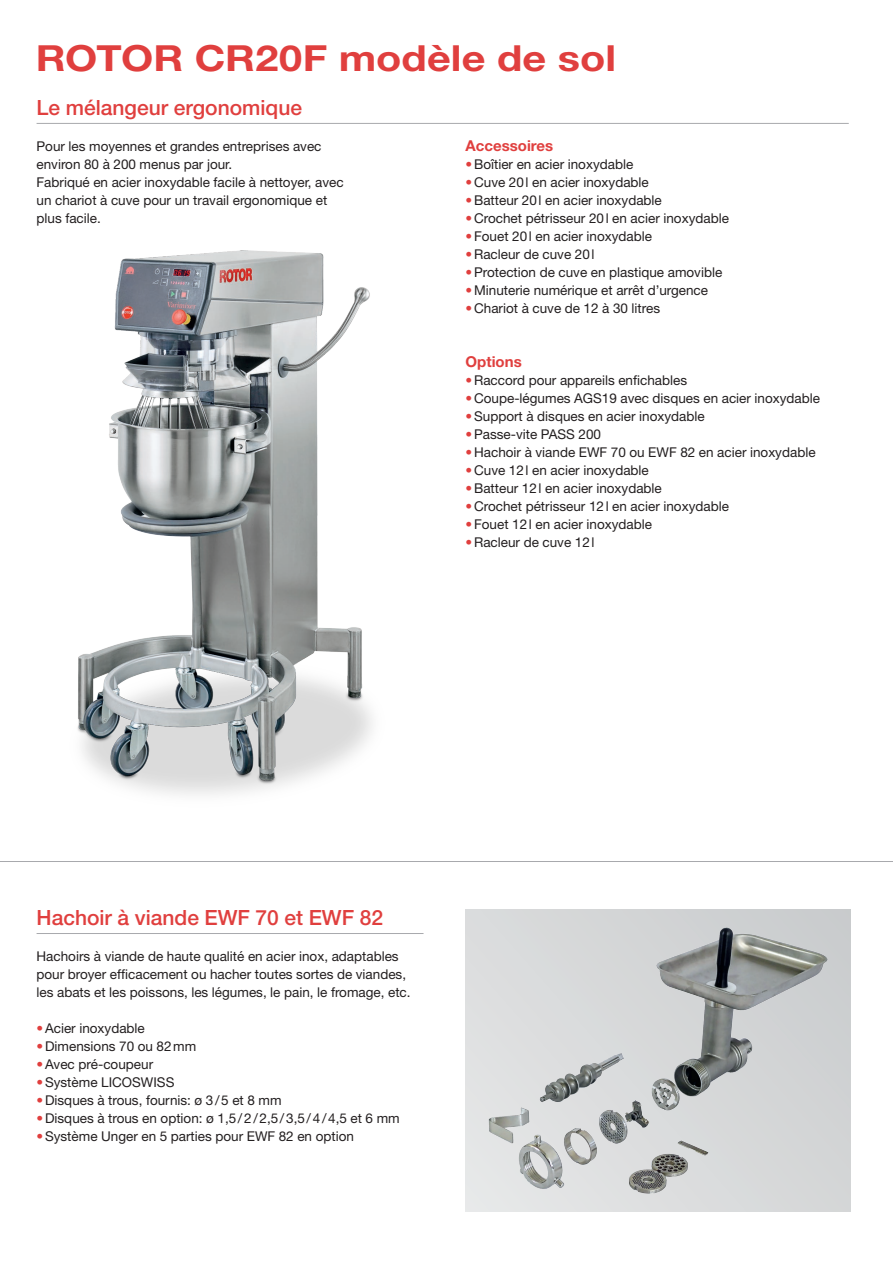
<style>
.page{position:relative;width:893px;height:1263px;background:#fff}
.page>*{position:absolute;margin:0;border:0;box-sizing:border-box;transform-origin:0 0}
.t1{font:700 36px "Helvetica Neue";color:#e03f3e;scale:1.15 1}
.t2{font:500 21px "Helvetica Neue";color:#e03f3e}
.t3{font:700 15px "Helvetica Neue";color:#e03f3e}
.t4{font:13.5px/18px "Helvetica Neue";color:#231f20}
.s1{color:#e03f3e}
</style>
<div class="page">
<div style="left:466px;top:909px;width:384px;height:303px;background:linear-gradient(to right,#e1e2e3,#ced0d1)"></div>
<img style="left:487px;top:926px;width:342px;height:269px">
<img style="left:77px;top:251px;width:296px;height:544px">
<hr style="left:0;top:861px;width:893px;height:1px;background:#a8a9ad">
<hr style="left:37px;top:933px;width:386px;height:1px;background:#a8a9ad">
<hr style="left:37px;top:123px;width:812px;height:1px;background:#a8a9ad">
<h1 class="t1" style="left:36px;top:36px;width:506px">ROTOR CR20F modèle de sol</h1>
<h2 class="t2" style="left:37px;top:95px;width:267px">Le mélangeur ergonomique</h2>
<p class="t4" style="left:37px;top:137px;width:309px">Pour les moyennes et grandes entreprises avec environ 80 à 200 menus par jour.<br>Fabriqué en acier inoxydable facile à nettoyer, avec un chariot à cuve pour un travail ergonomique et plus facile.</p>
<p class="t3" style="left:466px;top:136px;width:89px">Accessoires</p>
<p class="t4" style="left:466px;top:155px;width:169px"><span class="s1">•</span>Boîtier en acier inoxydable</p>
<p class="t4" style="left:466px;top:173px;width:185px"><span class="s1">•</span>Cuve 20l en acier inoxydable</p>
<p class="t4" style="left:466px;top:191px;width:198px"><span class="s1">•</span>Batteur 20l en acier inoxydable</p>
<p class="t4" style="left:466px;top:209px;width:265px"><span class="s1">•</span>Crochet pétrisseur 20l en acier inoxydable</p>
<p class="t4" style="left:466px;top:227px;width:188px"><span class="s1">•</span>Fouet 20l en acier inoxydable</p>
<p class="t4" style="left:466px;top:245px;width:130px"><span class="s1">•</span>Racleur de cuve 20l</p>
<p class="t4" style="left:466px;top:263px;width:258px"><span class="s1">•</span>Protection de cuve en plastique amovible</p>
<p class="t4" style="left:466px;top:281px;width:244px"><span class="s1">•</span>Minuterie numérique et arrêt d’urgence</p>
<p class="t4" style="left:466px;top:299px;width:196px"><span class="s1">•</span>Chariot à cuve de 12 à 30 litres</p>
<p class="t3" style="left:466px;top:352px;width:58px">Options</p>
<p class="t4" style="left:466px;top:371px;width:223px"><span class="s1">•</span>Raccord pour appareils enfichables</p>
<p class="t4" style="left:466px;top:389px;width:356px"><span class="s1">•</span>Coupe-légumes AGS19 avec disques en acier inoxydable</p>
<p class="t4" style="left:466px;top:407px;width:241px"><span class="s1">•</span>Support à disques en acier inoxydable</p>
<p class="t4" style="left:466px;top:425px;width:137px"><span class="s1">•</span>Passe-vite PASS 200</p>
<p class="t4" style="left:466px;top:443px;width:351px"><span class="s1">•</span>Hachoir à viande EWF 70 ou EWF 82 en acier inoxydable</p>
<p class="t4" style="left:466px;top:461px;width:185px"><span class="s1">•</span>Cuve 12l en acier inoxydable</p>
<p class="t4" style="left:466px;top:479px;width:198px"><span class="s1">•</span>Batteur 12l en acier inoxydable</p>
<p class="t4" style="left:466px;top:497px;width:265px"><span class="s1">•</span>Crochet pétrisseur 12l en acier inoxydable</p>
<p class="t4" style="left:466px;top:515px;width:188px"><span class="s1">•</span>Fouet 12l en acier inoxydable</p>
<p class="t4" style="left:466px;top:532px;width:130px"><span class="s1">•</span>Racleur de cuve 12l</p>
<h2 class="t2" style="left:37px;top:905px;width:348px">Hachoir à viande EWF 70 et EWF 82</h2>
<p class="t4" style="left:37px;top:947px;width:376px">Hachoirs à viande de haute qualité en acier inox, adaptables pour broyer efficacement ou hacher toutes sortes de viandes, les abats et les poissons, les légumes, le pain, le fromage, etc.</p>
<p class="t4" style="left:37px;top:1019px;width:110px"><span class="s1">•</span>Acier inoxydable</p>
<p class="t4" style="left:37px;top:1037px;width:161px"><span class="s1">•</span>Dimensions 70 ou 82mm</p>
<p class="t4" style="left:37px;top:1055px;width:118px"><span class="s1">•</span>Avec pré-coupeur</p>
<p class="t4" style="left:37px;top:1073px;width:139px"><span class="s1">•</span>Système LICOSWISS</p>
<p class="t4" style="left:37px;top:1091px;width:246px"><span class="s1">•</span>Disques à trous, fournis: ø 3/5 et 8 mm</p>
<p class="t4" style="left:37px;top:1109px;width:365px"><span class="s1">•</span>Disques à trous en option: ø 1,5/2/2,5/3,5/4/4,5 et 6 mm</p>
<p class="t4" style="left:37px;top:1127px;width:319px"><span class="s1">•</span>Système Unger en 5 parties pour EWF 82 en option</p>
</div>
